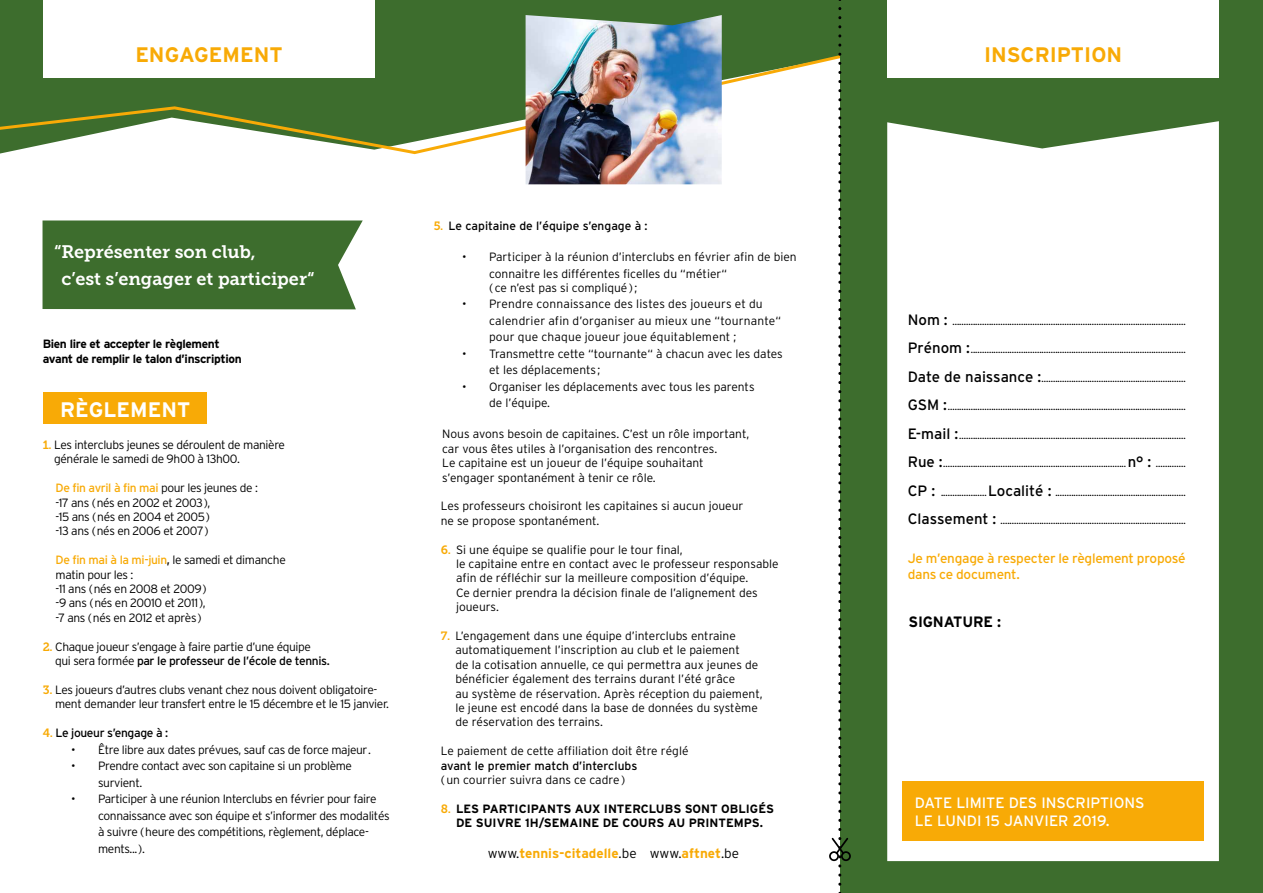
<style>
.page{position:relative;width:1263px;height:893px;background:#fff}
.page>*{position:absolute;margin:0;border:0;box-sizing:border-box;transform-origin:0 0}
.t1{font:700 21px "Interstate";color:#f8aa06}
.t2{font:700 21px "Interstate";color:#fff}
.t3{font:18px/27px "Museo Slab 700";color:#fff}
.t4{font:15px/18px "Interstate";color:#fff}
.t5{font:700 15px "Interstate";letter-spacing:-.01em;color:#000}
.t6{font:13.5px/16.2px "Interstate";letter-spacing:-.02em;color:#f8aa06}
.t7{font:700 13.5px "Interstate";color:#f8aa06}
.t8{font:300 12px/14.4px "Interstate";color:#000}
.t9{font:300 12px/14.4px "Interstate";letter-spacing:-.03em;color:#000}
.t10{font:700 12px/14.4px "Interstate";color:#000;text-align:center}
.t11{font:12px "Interstate";color:#000}
.t12{font:700 12px/14.4px "Interstate";letter-spacing:-.025em;color:#000}
.t13{font:12px "Interstate";letter-spacing:-.03em;color:#000}
.t14{font:9px "Interstate";color:#000}
.s1{font-family:"Museo Slab 700";font-weight:400;color:#f8aa06}
.s2{font-weight:400;color:#f8aa06}
.s3{font-weight:400}
.s4{font-family:"Museo Slab 700";color:#f8aa06}
.s5{font-weight:300;color:#000}
.s6{font-size:15px}
</style>
<div class="page">
<div style="left:0;top:0;width:830px;height:53px;background:#3d6d2d"></div>
<svg style="left:0;top:53px;width:830px;height:103px"></svg>
<div style="left:840px;top:0;width:423px;height:893px;background:#3d6d2d"></div>
<div style="left:887px;top:121px;width:332px;height:740px;background:#fff"></div>
<div style="left:43px;top:220px;width:320px;height:89px;background:#3d6d2d"></div>
<img style="left:526px;top:15px;width:196px;height:169px">
<div style="left:829px;top:851px;width:10px;height:10px;border:2px solid #000;border-radius:50%"></div>
<div style="left:841px;top:851px;width:10px;height:10px;border:2px solid #000;border-radius:50%"></div>
<svg style="left:830px;top:0;width:20px;height:893px"></svg>
<div style="left:43px;top:0;width:332px;height:77px;background:#fff"></div>
<div style="left:887px;top:0;width:332px;height:77px;background:#fff"></div>
<div style="left:43px;top:393px;width:163px;height:31px;background:#f8aa06"></div>
<div style="left:902px;top:781px;width:302px;height:60px;background:#f8aa06"></div>
<h1 class="t1" style="left:135px;top:43px;width:149px">ENGAGEMENT</h1>
<h1 class="t1" style="left:984px;top:43px;width:140px">INSCRIPTION</h1>
<h2 class="t3" style="left:61px;top:239px;width:254px;text-indent:-7px">“Représenter son club,<br>c’est s’engager et participer“</h2>
<p class="t12" style="left:43px;top:337px;width:200px">Bien lire et accepter le règlement avant de remplir le talon d’inscription</p>
<h1 class="t2" style="left:60px;top:398px;width:132px">RÈGLEMENT</h1>
<p class="t9" style="left:54px;top:437px;width:232px;text-indent:-11px"><span class="s1">1.</span> Les interclubs jeunes se déroulent de manière générale le samedi de 9h00 à 13h00.</p>
<p class="t9" style="left:56px;top:481px;width:204px"><span class="s2">De fin avril à fin mai</span> pour les jeunes de : -17 ans (nés en 2002 et 2003),<br>-15 ans (nés en 2004 et 2005)<br>-13 ans (nés en 2006 et 2007)</p>
<p class="t9" style="left:56px;top:553px;width:232px"><span class="s2">De fin mai à la mi-juin</span><span class="s3">,</span> le samedi et dimanche matin pour les :<br>-11 ans (nés en 2008 et 2009)<br>-9 ans (nés en 20010 et 2011),<br>-7 ans (nés en 2012 et après)</p>
<p class="t9" style="left:55px;top:639px;width:276px;text-indent:-12px"><span class="s1">2.</span> Chaque joueur s’engage à faire partie d’une équipe qui sera formée <span class="s3">par le professeur de l’école de tennis.</span></p>
<p class="t9" style="left:55px;top:682px;width:335px;text-indent:-12px"><span class="s1">3.</span> Les joueurs d’autres clubs venant chez nous doivent obligatoire&shy;ment demander leur transfert entre le 15 décembre et le 15 janvier.</p>
<p class="t13" style="left:43px;top:726px;width:127px"><span class="s4">4.</span> Le joueur s’engage à :</p>
<p class="t9" style="left:71px;top:742px;width:302px">• Être libre aux dates prévues, sauf cas de force majeur.</p>
<p class="t9" style="left:98px;top:757px;width:256px;line-height:16.5px;text-indent:-27px">• Prendre contact avec son capitaine si un problème survient.</p>
<p class="t9" style="left:98px;top:790px;width:293px;line-height:16.5px;text-indent:-27px">• Participer à une réunion Interclubs en février pour faire connaissance avec son équipe et s’informer des modalités à suivre (heure des compétitions, règlement, déplace&shy;ments...).</p>
<p class="t11" style="left:434px;top:219px;width:215px"><span class="s4">5.</span> Le capitaine de l’équipe s’engage à :</p>
<p class="t8" style="left:489px;top:248px;width:309px;line-height:16.5px;text-indent:-27px">• Participer à la réunion d’interclubs en février afin de bien connaitre les différentes ficelles du “métier“</p>
<p class="t8" style="left:489px;top:280px;width:150px">( ce n’est pas si compliqué);</p>
<p class="t8" style="left:489px;top:296px;width:294px;line-height:16.5px;text-indent:-27px">• Prendre connaissance des listes des joueurs et du calendrier afin d’organiser au mieux une “tournante“ pour que chaque joueur joue équitablement ;</p>
<p class="t8" style="left:489px;top:345px;width:295px;line-height:16.5px;text-indent:-27px">• Transmettre cette “tournante“ à chacun avec les dates et les déplacements ;</p>
<p class="t8" style="left:489px;top:378px;width:267px;line-height:16.5px;text-indent:-27px">• Organiser les déplacements avec tous les parents de l’équipe.</p>
<p class="t8" style="left:442px;top:427px;width:308px">Nous avons besoin de capitaines. C’est un rôle important, car vous êtes utiles à l’organisation des rencontres.<br>Le capitaine est un joueur de l’équipe souhaitant s’engager spontanément à tenir ce rôle.</p>
<p class="t8" style="left:441px;top:499px;width:304px">Les professeurs choisiront les capitaines si aucun joueur ne se propose spontanément.</p>
<p class="t8" style="left:456px;top:542px;width:324px;text-indent:-15px"><span class="s1">6.</span> Si une équipe se qualifie pour le tour final,<br>le capitaine entre en contact avec le professeur responsable afin de réfléchir sur la meilleure composition d’équipe.<br>Ce dernier prendra la décision finale de l’alignement des joueurs.</p>
<p class="t8" style="left:455px;top:628px;width:309px;text-indent:-15px"><span class="s1">7.</span> L’engagement dans une équipe d’interclubs entraine automatiquement l’inscription au club et le paiement<br>de la cotisation annuelle, ce qui permettra aux jeunes de bénéficier également des terrains durant l’été grâce<br>au système de réservation. Après réception du paiement, le jeune est encodé dans la base de données du système de réservation des terrains.</p>
<p class="t8" style="left:441px;top:744px;width:249px">Le paiement de cette affiliation doit être réglé</p>
<p class="t11" style="left:441px;top:759px;width:198px">avant le premier match d’interclubs</p>
<p class="t8" style="left:441px;top:772px;width:186px">(un courrier suivra dans ce cadre)</p>
<p class="t10" style="left:441px;top:801px;width:335px"><span class="s1">8.</span> LES PARTICIPANTS AUX INTERCLUBS SONT OBLIGÉS<br>DE SUIVRE 1H/SEMAINE DE COURS AU PRINTEMPS.</p>
<p class="t7" style="left:488px;top:845px;width:253px"><span class="s5">www.</span>tennis-citadelle<span class="s5">.be www.</span>aftnet<span class="s5">.be</span></p>
<p class="t14" style="left:908px;top:317px;width:279px"><span class="s6">Nom :</span> ......................................................................................................</p>
<p class="t14" style="left:908px;top:345px;width:279px"><span class="s6">Prénom :</span>..............................................................................................</p>
<p class="t14" style="left:908px;top:374px;width:279px"><span class="s6">Date de naissance :</span>...............................................................</p>
<p class="t14" style="left:908px;top:402px;width:279px"><span class="s6">GSM :</span>........................................................................................................</p>
<p class="t14" style="left:908px;top:431px;width:279px"><span class="s6">E-mail :</span>...................................................................................................</p>
<p class="t14" style="left:908px;top:459px;width:279px"><span class="s6">Rue :</span>................................................................................ <span class="s6">n° :</span> .............</p>
<p class="t14" style="left:908px;top:488px;width:279px"><span class="s6">CP :</span> .................... <span class="s6">Localité :</span> .........................................................</p>
<p class="t14" style="left:908px;top:516px;width:279px"><span class="s6">Classement :</span> .................................................................................</p>
<p class="t6" style="left:908px;top:550px;width:279px">Je m’engage à respecter le règlement proposé dans ce document.</p>
<p class="t5" style="left:908px;top:613px;width:94px">SIGNATURE :</p>
<p class="t4" style="left:915px;top:794px;width:231px">DATE LIMITE DES INSCRIPTIONS<br>LE LUNDI 15 JANVIER 2019.</p>
</div>
